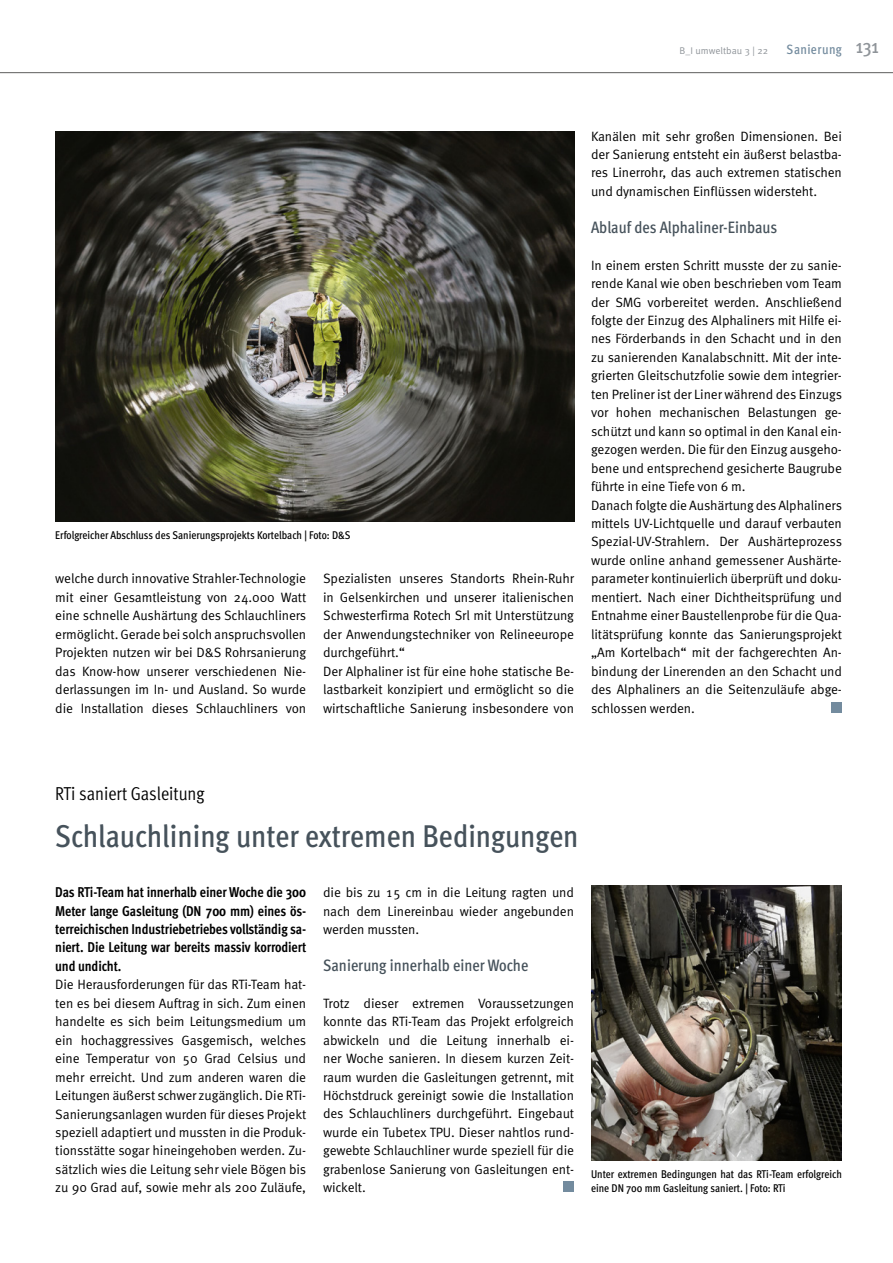
<style>
.page{position:relative;width:893px;height:1263px;background:#fff}
.page>*{position:absolute;margin:0;border:0;box-sizing:border-box;transform-origin:0 0}
.t1{font:500 condensed 31.5px "Meta OT";letter-spacing:-.005em;color:#46525b}
.t2{font:18.75px "Meta OT Cond Norm";letter-spacing:-.005em;color:#000}
.t3{font:500 condensed 16.5px "Meta OT";color:#46525b}
.t4{font:700 condensed 14.25px/18.5px "Meta OT";letter-spacing:-.01em;color:#000;text-align:justify}
.t5{font:13.5px/18.5px "Meta OT";letter-spacing:-.01em;color:#000;text-align:justify}
.t6{font:500 condensed 13.5px "Meta OT";letter-spacing:.025em;color:#738b9e}
.t7{font:500 condensed 11.25px/13.8px "Meta OT";letter-spacing:-.005em;color:#000}
.t8{font:9.75px "Meta OT";color:#8f9499}
.s1{font-size:19.5px;color:#8f9499}
</style>
<div class="page">
<hr style="left:0;top:72px;width:893px;height:1px;background:#5e5e5d">
<img style="left:55px;top:132px;width:519px;height:390px">
<img style="left:591px;top:886px;width:251px;height:274px">
<div style="left:563px;top:1182px;width:11px;height:10px;background:#738b9e"></div>
<div style="left:831px;top:702px;width:11px;height:10px;background:#738b9e"></div>
<p class="t8" style="left:679px;top:44px;width:90px">B_I umweltbau 3 | 22</p>
<p class="t6" style="left:787px;top:40px;width:94px">Sanierung <span class="s1">131</span></p>
<p class="t7" style="left:55px;top:527px;width:297px">Erfolgreicher Abschluss des Sanierungsprojekts Kortelbach | Foto: D&amp;S</p>
<p class="t5" style="left:55px;top:570px;width:252px">welche durch innovative Strahler-Technologie mit einer Gesamtleistung von 24.000 Watt eine schnelle Aushärtung des Schlauchliners ermöglicht. Gerade bei solch anspruchsvollen Projekten nutzen wir bei D&amp;S Rohrsanierung das Know-how unserer verschiedenen Nie&shy;derlassungen im In- und Ausland. So wurde die Installation dieses Schlauchliners von</p>
<p class="t5" style="left:323px;top:570px;width:252px;text-align:left">Spezialisten unseres Standorts Rhein-Ruhr in Gelsenkirchen und unserer italienischen Schwesterfirma Rotech Srl mit Unterstützung der Anwendungstechniker von Relineeurope durchgeführt.“<br>Der Alphaliner ist für eine hohe statische Be&shy;lastbarkeit konzipiert und ermöglicht so die wirtschaftliche Sanierung insbesondere von</p>
<p class="t5" style="left:591px;top:127px;width:252px">Kanälen mit sehr großen Dimensionen. Bei der Sanierung entsteht ein äußerst belastba&shy;res Linerrohr, das auch extremen statischen und dynamischen Einflüssen widersteht.</p>
<p class="t3" style="left:591px;top:216px;width:188px">Ablauf des Alphaliner-Einbaus</p>
<p class="t5" style="left:591px;top:256px;width:252px;text-align:left">In einem ersten Schritt musste der zu sanie&shy;rende Kanal wie oben beschrieben vom Team der SMG vorbereitet werden. Anschließend folgte der Einzug des Alphaliners mit Hilfe ei&shy;nes Förderbands in den Schacht und in den zu sanierenden Kanalabschnitt. Mit der inte&shy;grierten Gleitschutzfolie sowie dem integrier&shy;ten Preliner ist der Liner während des Einzugs vor hohen mechanischen Belastungen ge&shy;schützt und kann so optimal in den Kanal ein&shy;gezogen werden. Die für den Einzug ausgeho&shy;bene und entsprechend gesicherte Baugrube führte in eine Tiefe von 6 m.<br>Danach folgte die Aushärtung des Alphaliners mittels UV-Lichtquelle und darauf verbauten Spezial-UV-Strahlern. Der Aushärteprozess wurde online anhand gemessener Aushärte&shy;parameter kontinuierlich überprüft und doku&shy;mentiert. Nach einer Dichtheitsprüfung und Entnahme einer Baustellenprobe für die Qua&shy;litätsprüfung konnte das Sanierungsprojekt „Am Kortelbach“ mit der fachgerechten An&shy;bindung der Linerenden an den Schacht und des Alphaliners an die Seitenzuläufe abge&shy;schlossen werden.</p>
<h2 class="t2" style="left:55px;top:781px;width:151px">RTi saniert Gasleitung</h2>
<h1 class="t1" style="left:55px;top:816px;width:525px">Schlauchlining unter extremen Bedingungen</h1>
<p class="t4" style="left:55px;top:883px;width:252px">Das RTi-Team hat innerhalb einer Woche die 300<br>Meter lange Gasleitung (DN 700 mm) eines ös&shy;terreichischen Industriebetriebes vollständig sa&shy;niert. Die Leitung war bereits massiv korrodiert und undicht.</p>
<p class="t5" style="left:55px;top:975px;width:253px">Die Herausforderungen für das RTi-Team hat&shy;ten es bei diesem Auftrag in sich. Zum einen handelte es sich beim Leitungsmedium um ein hochaggressives Gasgemisch, welches eine Temperatur von 50 Grad Celsius und mehr erreicht. Und zum anderen waren die Leitungen äußerst schwer zugänglich. Die RTi-Sanierungsanlagen wurden für dieses Projekt speziell adaptiert und mussten in die Produk&shy;tionsstätte sogar hineingehoben werden. Zu&shy;sätzlich wies die Leitung sehr viele Bögen bis zu 90 Grad auf, sowie mehr als 200 Zuläufe,</p>
<p class="t5" style="left:323px;top:883px;width:252px">die bis zu 15 cm in die Leitung ragten und nach dem Linereinbau wieder angebunden werden mussten.</p>
<p class="t3" style="left:323px;top:954px;width:207px">Sanierung innerhalb einer Woche</p>
<p class="t5" style="left:323px;top:994px;width:253px">Trotz dieser extremen Voraussetzungen konnte das RTi-Team das Projekt erfolgreich abwickeln und die Leitung innerhalb ei&shy;ner Woche sanieren. In diesem kurzen Zeit&shy;raum wurden die Gasleitungen getrennt, mit Höchstdruck gereinigt sowie die Installation des Schlauchliners durchgeführt. Eingebaut wurde ein Tubetex TPU. Dieser nahtlos rund&shy;gewebte Schlauchliner wurde speziell für die grabenlose Sanierung von Gasleitungen ent&shy;wickelt.</p>
<p class="t7" style="left:591px;top:1167px;width:252px">Unter extremen Bedingungen hat das RTi-Team erfolgreich eine DN 700 mm Gasleitung saniert. | Foto: RTi</p>
</div>
